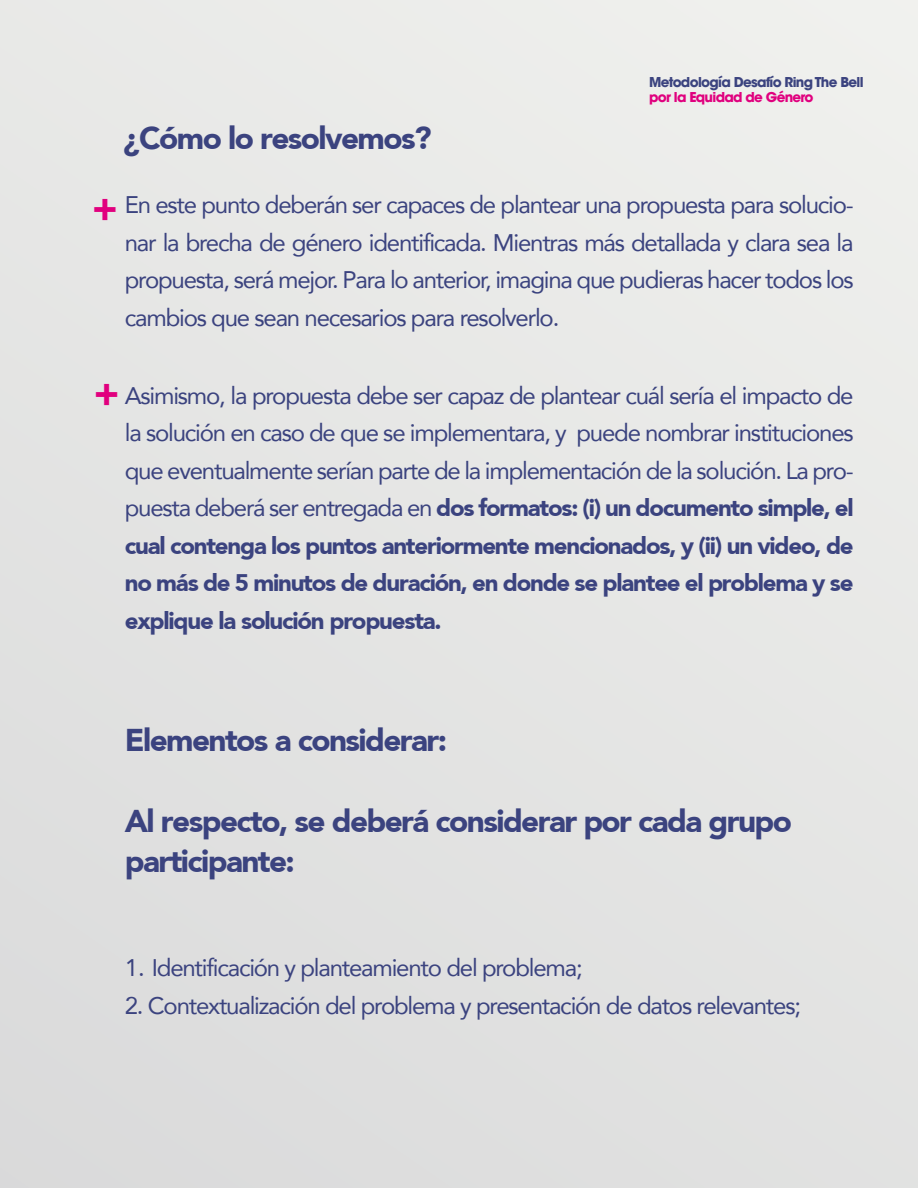
<style>
.page{position:relative;width:918px;height:1188px;background:#e5e5e4}
.page>*{position:absolute;margin:0;border:0;box-sizing:border-box;transform-origin:0 0}
.t1{font:900 38.7px "Avenir";color:#e1007e}
.t2{font:900 31.5px/40.5px "Avenir";letter-spacing:-.05em;color:#3b437f}
.t3{font:24px/37.5px "Avenir";letter-spacing:-.05em;color:#3b437f;text-align:justify}
.t4{font:700 13.5px "ITC Avant Garde Std";letter-spacing:-.05em;color:#3b437f}
.t5{font:700 13.5px "ITC Avant Garde Std";letter-spacing:-.05em;color:#e0007e}
.s1{font-weight:900}
</style>
<div class="page">
<h2 class="t2" style="left:123px;top:117px;width:310px">¿Cómo lo resolvemos?</h2>
<p class="t4" style="left:649px;top:73px;width:216px">Metodología Desafío Ring The Bell</p>
<p class="t5" style="left:649px;top:88px;width:166px">por la Equidad de Género</p>
<h1 class="t1" style="left:92px;top:184px;width:27px">+</h1>
<p class="t3" style="left:125px;top:185px;width:730px">En este punto deberán ser capaces de plantear una propuesta para solucio&shy;nar la brecha de género identificada. Mientras más detallada y clara sea la propuesta, será mejor. Para lo anterior, imagina que pudieras hacer todos los cambios que sean necesarios para resolverlo.</p>
<h1 class="t1" style="left:94px;top:369px;width:27px">+</h1>
<p class="t3" style="left:125px;top:376px;width:730px">Asimismo, la propuesta debe ser capaz de plantear cuál sería el impacto de la solución en caso de que se implementara, y puede nombrar instituciones que eventualmente serían parte de la implementación de la solución. La pro&shy;puesta deberá ser entregada en <span class="s1">dos formatos: (i) un documento simple, el cual contenga los puntos anteriormente mencionados, y (ii) un video, de no más de 5 minutos de duración, en donde se plantee el problema y se explique la solución propuesta.</span></p>
<h2 class="t2" style="left:125px;top:719px;width:324px">Elementos a considerar:</h2>
<h2 class="t2" style="left:125px;top:800px;width:669px">Al respecto, se deberá considerar por cada grupo participante:</h2>
<p class="t3" style="left:125px;top:948px;width:459px">1. Identificación y planteamiento del problema;</p>
<p class="t3" style="left:125px;top:986px;width:678px">2. Contextualización del problema y presentación de datos relevantes;</p>
</div>
